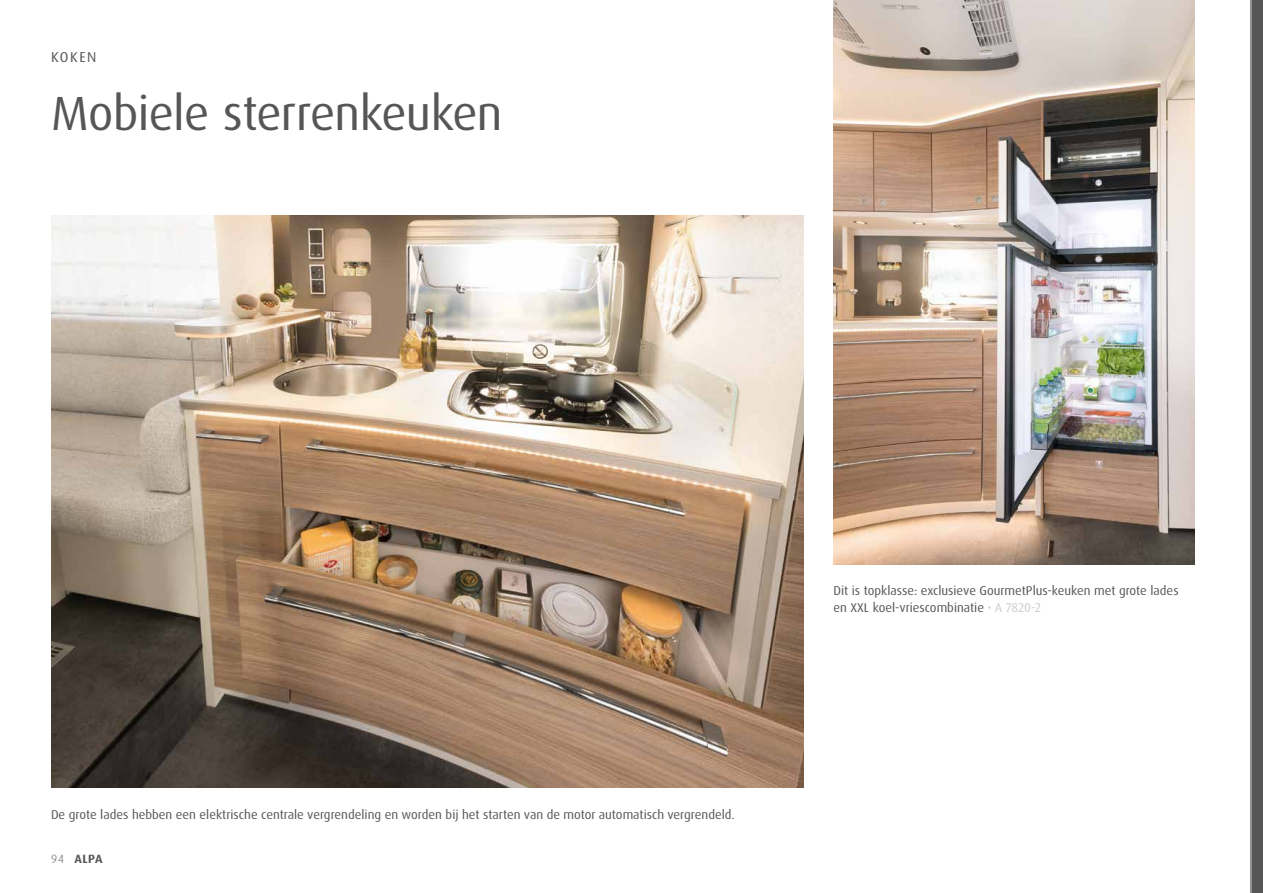
<style>
.page{position:relative;width:1263px;height:893px;background:#fff}
.page>*{position:absolute;margin:0;border:0;box-sizing:border-box;transform-origin:0 0}
.t1{font:48px "Dax OT";letter-spacing:-.015em;color:#575656}
.t2{font:14.25px "Dax OT";letter-spacing:.11em;color:#575656}
.t3{font:12.75px/16.5px "Dax OT";color:#575656}
.t4{font:700 12px "Dax Pro";color:#565656}
.s1{font-family:"Dax OT";font-weight:300}
.s2{color:#ccc}
</style>
<div class="page">
<img style="left:51px;top:216px;width:753px;height:572px">
<img style="left:833px;top:0;width:362px;height:564px">
<svg style="left:1250px;top:0;width:13px;height:893px;background:#5f5f5f"></svg>
<p class="t2" style="left:51px;top:48px;width:47px">KOKEN</p>
<h1 class="t1" style="left:51px;top:83px;width:453px">Mobiele sterrenkeuken</h1>
<p class="t3" style="left:51px;top:806px;width:685px">De grote lades hebben een elektrische centrale vergrendeling en worden bij het starten van de motor automatisch vergrendeld.</p>
<p class="t4" style="left:51px;top:851px;width:53px"><span class="s1">94</span> ALPA</p>
<p class="t3" style="left:833px;top:583px;width:347px">Dit is topklasse: exclusieve GourmetPlus-keuken met grote lades en XXL koel-vriescombinatie <span class="s2">• A 7820-2</span></p>
</div>
